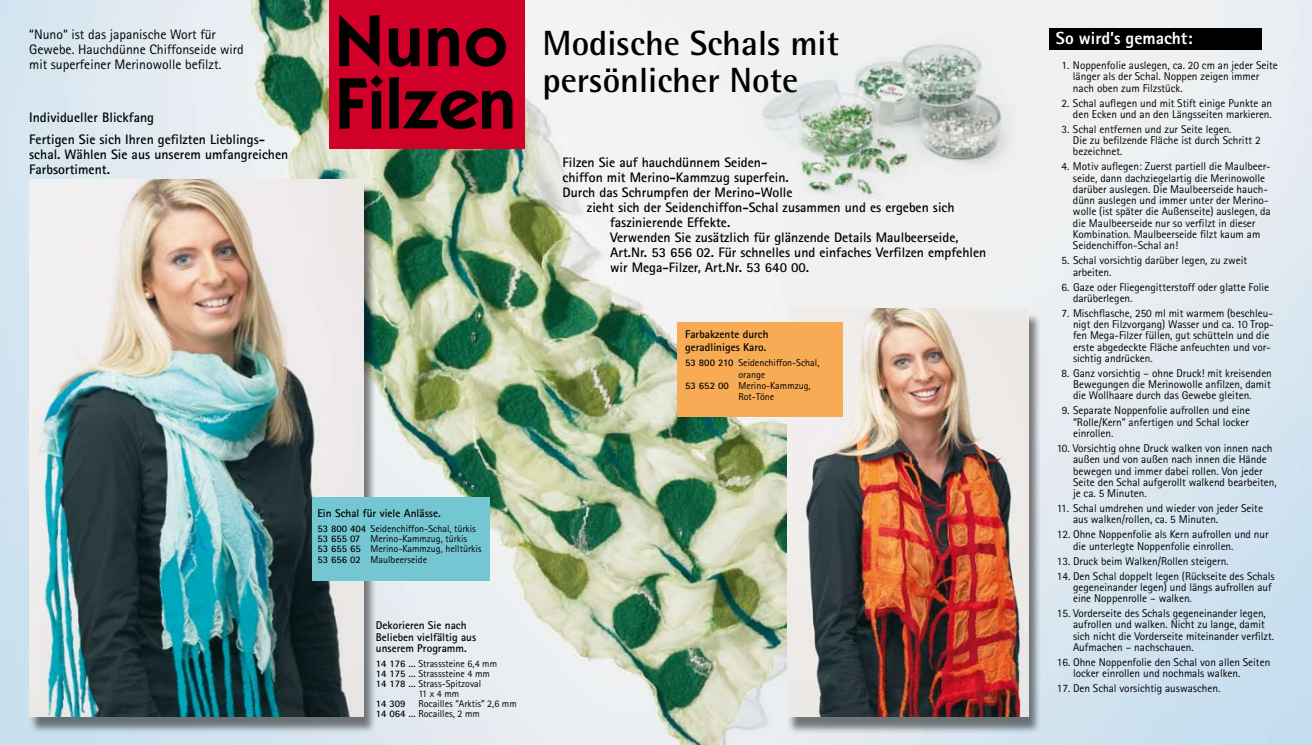
<style>
.page{position:relative;width:1312px;height:745px;background:#fff}
.page>*{position:absolute;margin:0;border:0;box-sizing:border-box;transform-origin:0 0}
.t1{font:600 72.5px "Kabel IT Cby BT";color:#000}
.t2{font:700 35px/37.5px "Rotis Semi Sans";color:#000}
.t3{font:800 17.5px "Rotis Sans Serif";color:#fff}
.t4{font:700 13.75px/21.2px "Rotis Sans Serif";color:#000}
.t5{font:13.75px/15px "Rotis Sans Serif";color:#000}
.t6{font:11.25px/11.2px "Rotis Sans Serif";color:#000}
.t7{font:700 11.25px/11.2px "Rotis Sans Serif";color:#000}
.t8{font:10px/10px "Rotis Sans Serif";color:#000}
.t9{font:700 10px "Rotis Sans Serif";color:#000}
.s1{font-weight:700}
</style>
<div class="page">
<img style="left:0;top:0;width:1311px;height:744px">
<div style="left:28px;top:183px;width:353px;height:555px;background:#000;opacity:.5"></div>
<img style="left:29px;top:180px;width:334px;height:536px">
<div style="left:786px;top:312px;width:260px;height:427px;background:#000;opacity:.5"></div>
<img style="left:787px;top:308px;width:241px;height:408px">
<div style="left:312px;top:496px;width:177px;height:84px;background:#74c7d2"></div>
<div style="left:676px;top:322px;width:166px;height:94px;background:#f6ab54"></div>
<div style="left:330px;top:0;width:194px;height:149px;background:#d10029"></div>
<div style="left:1049px;top:28px;width:212px;height:22px;background:#000"></div>
<p class="t5" style="left:29px;top:27px;width:216px">“Nuno“ ist das japanische Wort für<br>Gewebe. Hauchdünne Chiffonseide wird mit superfeiner Merinowolle befilzt.</p>
<p class="t4" style="left:29px;top:107px;width:237px">Individueller Blickfang<br>Fertigen Sie sich Ihren gefilzten Lieblings-</p>
<p class="t4" style="left:29px;top:146px;width:260px;line-height:15px">schal. Wählen Sie aus unserem umfangreichen<br>Farbsortiment.</p>
<h1 class="t1" style="left:335px;top:-4px;width:174px">Nuno</h1>
<h1 class="t1" style="left:335px;top:58px;width:182px">Filzen</h1>
<h2 class="t2" style="left:542px;top:24px;width:298px">Modische Schals mit persönlicher Note</h2>
<p class="t4" style="left:562px;top:151px;width:206px">Filzen Sie auf hauchdünnem Seiden-</p>
<p class="t4" style="left:562px;top:166px;width:228px">chiffon mit Merino-Kammzug superfein.</p>
<p class="t4" style="left:562px;top:181px;width:231px">Durch das Schrumpfen der Merino-Wolle</p>
<p class="t4" style="left:587px;top:196px;width:369px">zieht sich der Seidenchiffon-Schal zusammen und es ergeben sich</p>
<p class="t4" style="left:610px;top:211px;width:122px">faszinierende Effekte.</p>
<p class="t4" style="left:610px;top:226px;width:350px">Verwenden Sie zusätzlich für glänzende Details Maulbeerseide,</p>
<p class="t4" style="left:610px;top:241px;width:378px">Art.Nr. 53 656 02. Für schnelles und einfaches Verfilzen empfehlen</p>
<p class="t4" style="left:610px;top:256px;width:201px">wir Mega-Filzer, Art.Nr. 53 640 00.</p>
<p class="t7" style="left:685px;top:327px;width:85px;line-height:13.5px">Farbakzente durch geradliniges Karo.</p>
<p class="t8" style="left:685px;top:357px;width:136px"><span class="s1">53 800 210</span> Seidenchiffon-Schal,</p>
<p class="t8" style="left:738px;top:369px;width:28px">orange</p>
<p class="t8" style="left:685px;top:380px;width:127px"><span class="s1">53 652 00</span> Merino-Kammzug,</p>
<p class="t8" style="left:738px;top:391px;width:37px">Rot-Töne</p>
<p class="t7" style="left:317px;top:507px;width:125px">Ein Schal für viele Anlässe.</p>
<p class="t8" style="left:317px;top:523px;width:166px"><span class="s1">53 800 404</span> Seidenchiffon-Schal, türkis<br><span class="s1">53 655 07</span> Merino-Kammzug, türkis<br><span class="s1">53 655 65</span> Merino-Kammzug, helltürkis</p>
<p class="t8" style="left:317px;top:554px;width:111px"><span class="s1">53 656 02</span> Maulbeerseide</p>
<p class="t7" style="left:376px;top:619px;width:102px">Dekorieren Sie nach<br>Belieben vielfältig aus unserem Programm.</p>
<p class="t8" style="left:376px;top:658px;width:123px"><span class="s1">14 176 …</span> Strasssteine 6,4 mm</p>
<p class="t8" style="left:376px;top:668px;width:116px"><span class="s1">14 175 …</span> Strasssteine 4 mm</p>
<p class="t8" style="left:376px;top:678px;width:107px"><span class="s1">14 178 …</span> Strass-Spitzoval</p>
<p class="t8" style="left:418px;top:688px;width:42px">11 x 4 mm</p>
<p class="t9" style="left:376px;top:697px;width:31px">14 309</p>
<p class="t8" style="left:376px;top:698px;width:142px;text-indent:42px">Rocailles “Arktis” 2,6 mm<br><span class="s1">14 064 …</span> Rocailles, 2 mm</p>
<h3 class="t3" style="left:1055px;top:27px;width:138px">So wird’s gemacht:</h3>
<p class="t6" style="left:1072px;top:59px;width:206px;text-indent:-11px">1. Noppenfolie auslegen, ca. 20 cm an jeder Seite länger als der Schal. Noppen zeigen immer nach oben zum Filzstück.</p>
<p class="t6" style="left:1061px;top:97px;width:212px;text-align:right">2. Schal auflegen und mit Stift einige Punkte an den Ecken und an den Längsseiten markieren.</p>
<p class="t6" style="left:1072px;top:123px;width:189px;text-indent:-11px">3. Schal entfernen und zur Seite legen.<br>Die zu befilzende Fläche ist durch Schritt 2 bezeichnet.</p>
<p class="t6" style="left:1072px;top:161px;width:199px;text-indent:-11px">4. Motiv auflegen: Zuerst partiell die Maulbeer&shy;seide, dann dachziegelartig die Merinowolle darüber auslegen. Die Maulbeerseide hauch&shy;dünn auslegen und immer unter der Merino&shy;wolle (ist später die Außenseite) auslegen, da die Maulbeerseide nur so verfilzt in dieser Kombination. Maulbeerseide filzt kaum am Seidenchiffon-Schal an!</p>
<p class="t6" style="left:1072px;top:254px;width:176px;text-indent:-11px">5. Schal vorsichtig darüber legen, zu zweit arbeiten.</p>
<p class="t6" style="left:1072px;top:281px;width:197px;text-indent:-11px">6. Gaze oder Fliegengitterstoff oder glatte Folie darüberlegen.</p>
<p class="t6" style="left:1072px;top:307px;width:202px;text-indent:-11px">7. Mischflasche, 250 ml mit warmem (beschleu&shy;nigt den Filzvorgang) Wasser und ca. 10 Trop&shy;fen Mega-Filzer füllen, gut schütteln und die erste abgedeckte Fläche anfeuchten und vor&shy;sichtig andrücken.</p>
<p class="t6" style="left:1072px;top:367px;width:200px;text-align:justify;text-indent:-11px">8. Ganz vorsichtig – ohne Druck! mit kreisenden Bewegungen die Merinowolle anfilzen, damit die Wollhaare durch das Gewebe gleiten.</p>
<p class="t6" style="left:1072px;top:404px;width:178px;text-align:justify;text-indent:-11px">9. Separate Noppenfolie aufrollen und eine “Rolle/Kern” anfertigen und Schal locker einrollen.</p>
<p class="t6" style="left:1072px;top:442px;width:205px;text-indent:-16px">10. Vorsichtig ohne Druck walken von innen nach außen und von außen nach innen die Hände bewegen und immer dabei rollen. Von jeder Seite den Schal aufgerollt walkend bearbeiten, je ca. 5 Minuten.</p>
<p class="t6" style="left:1072px;top:502px;width:191px;text-indent:-16px">11. Schal umdrehen und wieder von jeder Seite aus walken/rollen, ca. 5 Minuten.</p>
<p class="t6" style="left:1072px;top:528px;width:197px;text-indent:-16px">12. Ohne Noppenfolie als Kern aufrollen und nur die unterlegte Noppenfolie einrollen.</p>
<p class="t6" style="left:1056px;top:554px;width:173px">13. Druck beim Walken/Rollen steigern.</p>
<p class="t6" style="left:1072px;top:569px;width:203px;text-indent:-16px">14. Den Schal doppelt legen (Rückseite des Schals gegeneinander legen) und längs aufrollen auf eine Noppenrolle – walken.</p>
<p class="t6" style="left:1072px;top:607px;width:202px;text-indent:-16px">15. Vorderseite des Schals gegeneinander legen, aufrollen und walken. Nicht zu lange, damit sich nicht die Vorderseite miteinander verfilzt.<br>Aufmachen – nachschauen.</p>
<p class="t6" style="left:1072px;top:656px;width:199px;text-indent:-16px">16. Ohne Noppenfolie den Schal von allen Seiten locker einrollen und nochmals walken.</p>
<p class="t6" style="left:1056px;top:682px;width:165px">17. Den Schal vorsichtig auswaschen.</p>
</div>
